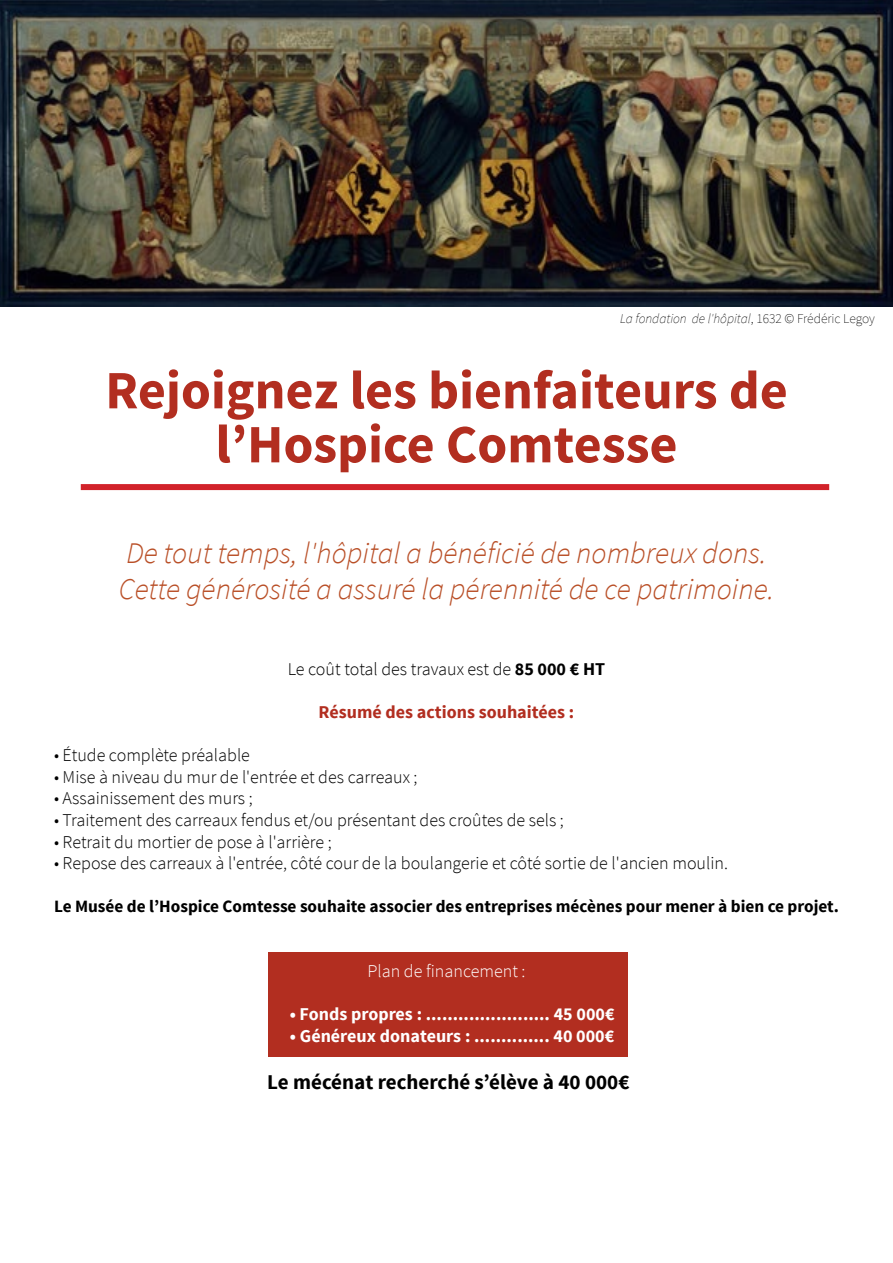
<style>
.page{position:relative;width:893px;height:1263px;background:#fff}
.page>*{position:absolute;margin:0;border:0;box-sizing:border-box;transform-origin:0 0}
.t1{font:700 54px/54px "Source Sans Pro";color:#b22e20;text-align:center}
.t2{font:italic 300 30px/36px "Source Sans Pro";color:#b94f27}
.t3{font:700 21px "Source Sans Pro";color:#000}
.t4{font:300 18px "Source Sans Pro";color:#000}
.t5{font:700 18px "Source Sans Pro";color:#fff}
.t6{font:700 18px "Source Sans Pro";color:#b22e20}
.t7{font:300 18px "Source Sans Pro";color:#fff}
.t8{font:700 17.25px "Source Sans Pro";color:#000}
.t9{font:italic 200 13.5px "Source Sans Pro";color:#000}
.s1{font-style:normal}
.s2{font-weight:700}
</style>
<div class="page">
<div style="left:268px;top:952px;width:359px;height:105px;background:#b22e20"></div>
<img style="left:0;top:0;width:893px;height:306px">
<div style="left:81px;top:484px;width:748px;height:6px;background:#d2232a"></div>
<p class="t9" style="left:620px;top:310px;width:256px">La fondation de l'hôpital<span class="s1">, 1632 © Frédéric Legoy</span></p>
<h1 class="t1" style="left:105px;top:365px;width:684px">Rejoignez les bienfaiteurs de l’Hospice Comtesse</h1>
<h2 class="t2" style="left:119px;top:535px;width:657px">De tout temps, l'hôpital a bénéficié de nombreux dons.<br>Cette générosité a assuré la pérennité de ce patrimoine.</h2>
<p class="t4" style="left:288px;top:658px;width:319px">Le coût total des travaux est de <span class="s2">85 000 € HT</span></p>
<p class="t6" style="left:319px;top:700px;width:257px">Résumé des actions souhaitées :</p>
<p class="t4" style="left:54px;top:744px;width:197px">• Étude complète préalable</p>
<p class="t4" style="left:54px;top:766px;width:365px">• Mise à niveau du mur de l'entrée et des carreaux ;</p>
<p class="t4" style="left:54px;top:787px;width:200px">• Assainissement des murs ;</p>
<p class="t4" style="left:54px;top:809px;width:511px">• Traitement des carreaux fendus et/ou présentant des croûtes de sels ;</p>
<p class="t4" style="left:54px;top:831px;width:279px">• Retrait du mortier de pose à l'arrière ;</p>
<p class="t4" style="left:54px;top:852px;width:676px">• Repose des carreaux à l'entrée, côté cour de la boulangerie et côté sortie de l'ancien moulin.</p>
<p class="t8" style="left:54px;top:895px;width:787px">Le Musée de l’Hospice Comtesse souhaite associer des entreprises mécènes pour mener à bien ce projet.</p>
<p class="t7" style="left:367px;top:960px;width:160px">Plan de financement :</p>
<p class="t5" style="left:290px;top:1003px;width:326px">• Fonds propres : ....................... 45 000€</p>
<p class="t5" style="left:290px;top:1024px;width:326px">• Généreux donateurs : .............. 40 000€</p>
<p class="t3" style="left:267px;top:1068px;width:364px">Le mécénat recherché s’élève à 40 000€</p>
</div>
